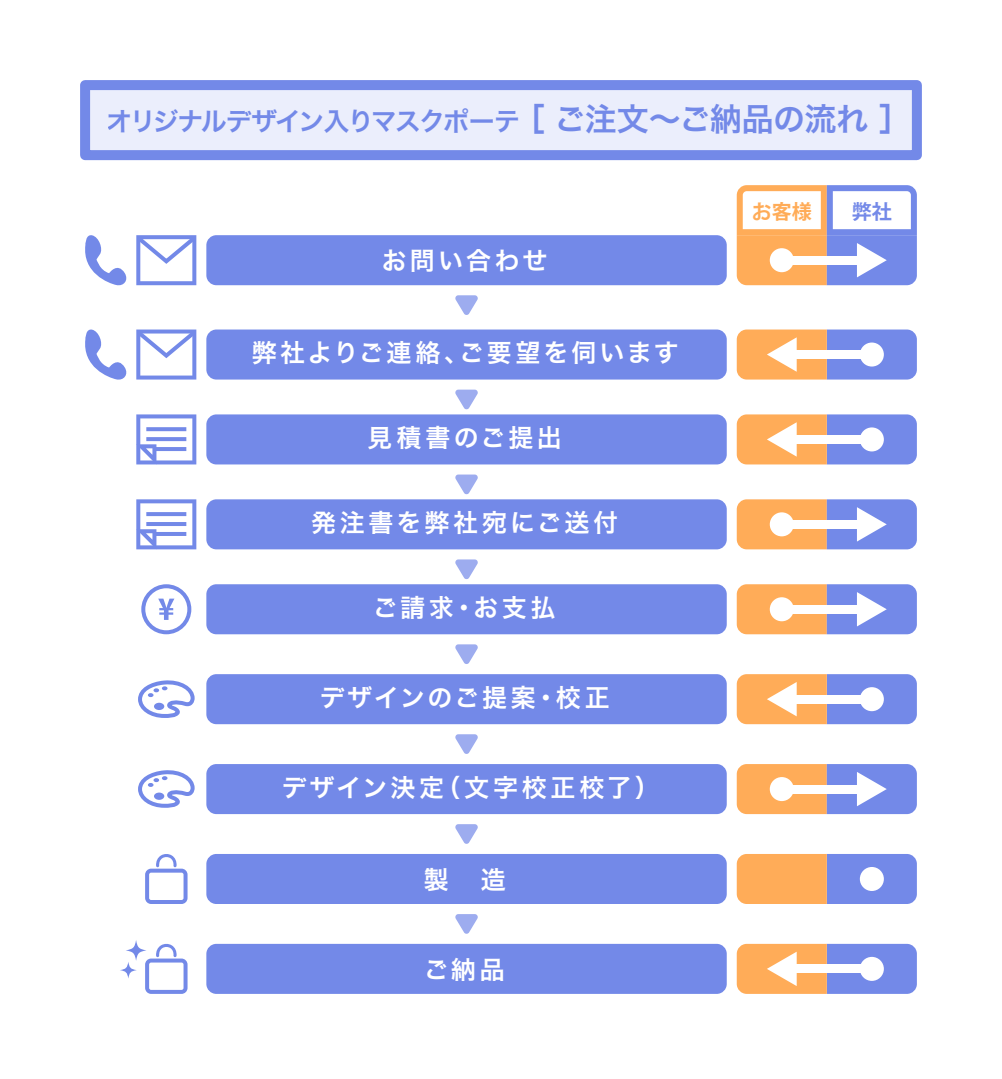
<style>
.page{position:relative;width:1002px;height:1079px;background:#fff}
.page>*{position:absolute;margin:0;border:0;box-sizing:border-box;transform-origin:0 0}
.t1{font:26px "Hira Kaku Pro N W6";letter-spacing:-.07em;color:#7389e8}
.t2{font:25px "Hira Kaku Pro N W6";letter-spacing:.12em;color:#fff}
.t3{font:25px "Hira Kaku Pro N W6";letter-spacing:.14em;color:#fff}
.t4{font:25px "Hira Kaku Pro N W6";letter-spacing:.1em;color:#fff}
.t5{font:700 20px "Koz Go Pr 6 N";color:#ffac58}
.t6{font:700 20px "Koz Go Pr 6 N";color:#7389e8}
.s1{font-size:32px}
</style>
<div class="page">
<div style="left:80px;top:80px;width:841px;height:80px;background:#ebeefc;border:10px solid #7389e8"></div>
<svg style="left:455px;top:295px;width:22px;height:20px"></svg>
<div style="left:206px;top:235px;width:520px;height:50px;background:#7389e8;border-radius:10px"></div>
<svg style="left:136px;top:235px;width:61px;height:50px"></svg>
<svg style="left:85px;top:235px;width:42px;height:51px"></svg>
<svg style="left:136px;top:329px;width:61px;height:50px"></svg>
<svg style="left:85px;top:329px;width:42px;height:51px"></svg>
<svg style="left:736px;top:185px;width:180px;height:100px"></svg>
<div style="left:769px;top:248px;width:24px;height:24px;background:#fff;border-radius:50%"></div>
<svg style="left:455px;top:389px;width:22px;height:20px"></svg>
<div style="left:206px;top:329px;width:520px;height:50px;background:#7389e8;border-radius:10px"></div>
<svg style="left:736px;top:329px;width:180px;height:50px"></svg>
<div style="left:859px;top:342px;width:24px;height:24px;background:#fff;border-radius:50%"></div>
<svg style="left:736px;top:414px;width:180px;height:50px"></svg>
<div style="left:859px;top:427px;width:24px;height:24px;background:#fff;border-radius:50%"></div>
<svg style="left:736px;top:674px;width:180px;height:50px"></svg>
<div style="left:859px;top:687px;width:24px;height:24px;background:#fff;border-radius:50%"></div>
<svg style="left:736px;top:854px;width:180px;height:49px"></svg>
<div style="left:859px;top:866px;width:24px;height:24px;background:#fff;border-radius:50%"></div>
<svg style="left:736px;top:943px;width:180px;height:50px"></svg>
<div style="left:859px;top:956px;width:24px;height:24px;background:#fff;border-radius:50%"></div>
<svg style="left:455px;top:474px;width:22px;height:20px"></svg>
<div style="left:206px;top:414px;width:520px;height:50px;background:#7389e8;border-radius:10px"></div>
<svg style="left:136px;top:414px;width:60px;height:50px"></svg>
<svg style="left:455px;top:559px;width:22px;height:20px"></svg>
<div style="left:206px;top:499px;width:520px;height:50px;background:#7389e8;border-radius:10px"></div>
<svg style="left:736px;top:499px;width:180px;height:50px"></svg>
<div style="left:769px;top:512px;width:24px;height:24px;background:#fff;border-radius:50%"></div>
<svg style="left:736px;top:584px;width:180px;height:50px"></svg>
<div style="left:769px;top:597px;width:24px;height:24px;background:#fff;border-radius:50%"></div>
<svg style="left:736px;top:764px;width:180px;height:50px"></svg>
<div style="left:769px;top:777px;width:24px;height:24px;background:#fff;border-radius:50%"></div>
<svg style="left:136px;top:499px;width:60px;height:50px"></svg>
<svg style="left:455px;top:644px;width:22px;height:20px"></svg>
<div style="left:206px;top:584px;width:520px;height:50px;background:#7389e8;border-radius:10px"></div>
<svg style="left:455px;top:734px;width:22px;height:20px"></svg>
<div style="left:206px;top:674px;width:520px;height:50px;background:#7389e8;border-radius:10px"></div>
<svg style="left:455px;top:824px;width:22px;height:20px"></svg>
<div style="left:206px;top:764px;width:520px;height:50px;background:#7389e8;border-radius:10px"></div>
<svg style="left:455px;top:914px;width:22px;height:20px"></svg>
<div style="left:206px;top:853px;width:520px;height:50px;background:#7389e8;border-radius:10px"></div>
<div style="left:206px;top:943px;width:520px;height:50px;background:#7389e8;border-radius:10px"></div>
<svg style="left:145px;top:944px;width:42px;height:49px"></svg>
<svg style="left:126px;top:939px;width:20px;height:21px"></svg>
<svg style="left:120px;top:961px;width:17px;height:17px"></svg>
<svg style="left:145px;top:854px;width:42px;height:49px"></svg>
<svg style="left:138px;top:770px;width:57px;height:38px"></svg>
<div style="left:154px;top:792px;width:10px;height:7px;background:#7389e8;border-radius:50%"></div>
<svg style="left:138px;top:680px;width:57px;height:38px"></svg>
<div style="left:154px;top:702px;width:10px;height:8px;background:#7389e8;border-radius:50%"></div>
<svg style="left:141px;top:584px;width:50px;height:50px"></svg>
<p class="t1" style="left:107px;top:98px;width:805px">オリジナルデザイン入りマスクポーテ<span class="s1">［ ご注文～ご納品の流れ ］</span></p>
<p class="t2" style="left:381px;top:238px;width:167px">お問い合わせ</p>
<p class="t2" style="left:251px;top:330px;width:429px">弊社よりご連絡、ご要望を伺います</p>
<p class="t2" style="left:368px;top:415px;width:195px">見積書のご提出</p>
<p class="t3" style="left:311px;top:500px;width:308px">発注書を弊社宛にご送付</p>
<p class="t2" style="left:372px;top:585px;width:185px">ご請求・お支払</p>
<p class="t4" style="left:319px;top:674px;width:292px">デザインのご提案・校正</p>
<p class="t2" style="left:281px;top:764px;width:379px">デザイン決定（文字校正校了）</p>
<p class="t2" style="left:423px;top:856px;width:84px">製　造</p>
<p class="t2" style="left:423px;top:946px;width:83px">ご納品</p>
<p class="t5" style="left:751px;top:200px;width:61px">お客様</p>
<p class="t6" style="left:851px;top:200px;width:41px">弊社</p>
</div>
